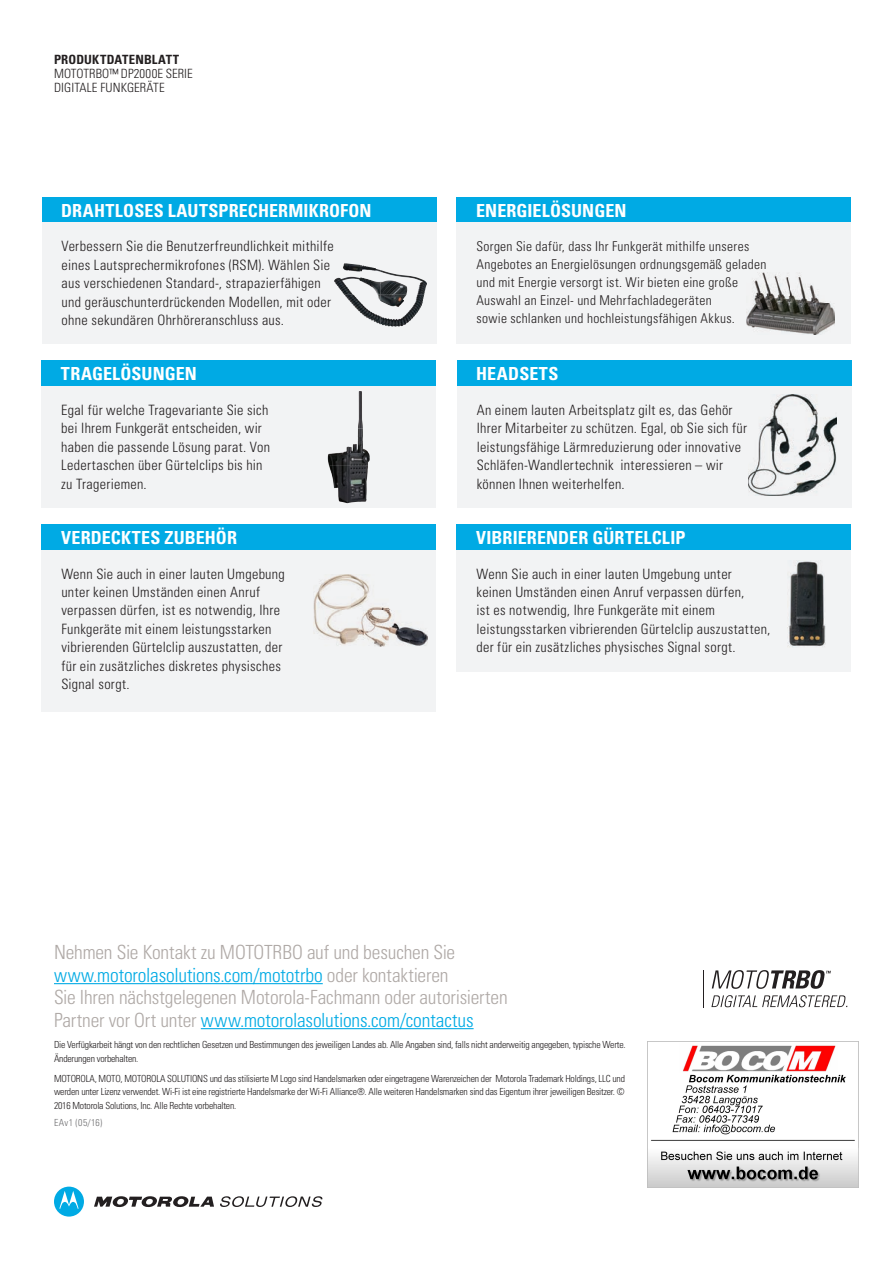
<style>
.page{position:relative;width:893px;height:1263px;background:#fff}
.page>*{position:absolute;margin:0;border:0;box-sizing:border-box;transform-origin:0 0}
.t1{font:300 condensed 19.5px/22.5px "Univers";letter-spacing:-.01em;color:#afa9a6}
.t2{font:700 condensed 18px "Univers";letter-spacing:.005em;color:#fff}
.t3{font:300 condensed 14.25px/18.3px "Univers";letter-spacing:.02em;color:#231f20}
.t4{font:300 condensed 13.5px/18px "Univers";letter-spacing:.025em;color:#231f20}
.t5{font:300 condensed 12.75px/14.2px "Univers";letter-spacing:.01em;color:#231f20}
.t6{font:700 condensed 12.75px "Univers";letter-spacing:.01em;color:#231f20}
.t7{font:300 condensed 9.75px/20px "Univers";letter-spacing:-.02em;color:#231f20}
.t8{font:300 condensed 9.75px "Univers";letter-spacing:.035em;color:#6e6e70}
.s1{color:#00aae4}
</style>
<div class="page">
<div style="left:457px;top:197px;width:394px;height:26px;background:#00aae4"></div>
<div style="left:457px;top:223px;width:394px;height:121px;background:#f2f3f4"></div>
<img style="left:746px;top:272px;width:88px;height:63px">
<div style="left:41px;top:360px;width:395px;height:26px;background:#00aae4"></div>
<div style="left:41px;top:386px;width:395px;height:121px;background:#f2f3f4"></div>
<img style="left:358px;top:391px;width:5px;height:37px">
<img style="left:328px;top:428px;width:42px;height:38px">
<img style="left:329px;top:466px;width:39px;height:37px">
<div style="left:457px;top:524px;width:394px;height:26px;background:#00aae4"></div>
<div style="left:457px;top:550px;width:394px;height:121px;background:#f2f3f4"></div>
<img style="left:787px;top:561px;width:38px;height:86px">
<div style="left:42px;top:197px;width:394px;height:26px;background:#00aae4"></div>
<div style="left:42px;top:223px;width:394px;height:121px;background:#f2f3f4"></div>
<img style="left:343px;top:263px;width:33px;height:9px">
<img style="left:380px;top:270px;width:47px;height:25px">
<img style="left:345px;top:295px;width:35px;height:29px">
<img style="left:382px;top:295px;width:35px;height:25px">
<div style="left:42px;top:524px;width:394px;height:26px;background:#00aae4"></div>
<div style="left:42px;top:550px;width:394px;height:161px;background:#f2f3f4"></div>
<img style="left:313px;top:574px;width:114px;height:73px">
<div style="left:457px;top:360px;width:394px;height:26px;background:#00aae4"></div>
<div style="left:457px;top:386px;width:394px;height:121px;background:#f2f3f4"></div>
<img style="left:748px;top:395px;width:89px;height:101px">
<svg style="left:94px;top:1196px;width:120px;height:12px"></svg>
<svg style="left:54px;top:1186px;width:30px;height:30px"></svg>
<svg style="left:220px;top:1196px;width:102px;height:11px"></svg>
<svg style="left:711px;top:995px;width:136px;height:12px"></svg>
<hr style="left:704px;top:970px;width:1px;height:37px;background:#231f20">
<svg style="left:712px;top:970px;width:119px;height:19px"></svg>
<hr style="left:54px;top:983px;width:269px;height:1px;background:#00aae4">
<hr style="left:201px;top:1028px;width:273px;height:1px;background:#00aae4">
<img style="left:648px;top:1041px;width:210px;height:147px">
<p class="t6" style="left:54px;top:52px;width:127px">PRODUKTDATENBLATT</p>
<p class="t5" style="left:54px;top:66px;width:140px">MOTOTRBO™ DP2000E SERIE<br>DIGITALE FUNKGERÄTE</p>
<p class="t2" style="left:61px;top:199px;width:312px">DRAHTLOSES LAUTSPRECHERMIKROFON</p>
<p class="t3" style="left:62px;top:237px;width:274px">Verbessern Sie die Benutzerfreundlichkeit mithilfe eines Lautsprechermikrofones (RSM). Wählen Sie aus verschiedenen Standard-, strapazierfähigen und geräuschunterdrückenden Modellen, mit oder ohne sekundären Ohrhöreranschluss aus.</p>
<p class="t2" style="left:61px;top:363px;width:137px">TRAGELÖSUNGEN</p>
<p class="t3" style="left:61px;top:401px;width:210px">Egal für welche Tragevariante Sie sich bei Ihrem Funkgerät entscheiden, wir haben die passende Lösung parat. Von Ledertaschen über Gürtelclips bis hin zu Trageriemen.</p>
<p class="t2" style="left:61px;top:526px;width:177px">VERDECKTES ZUBEHÖR</p>
<p class="t3" style="left:61px;top:564px;width:225px">Wenn Sie auch in einer lauten Umgebung unter keinen Umständen einen Anruf verpassen dürfen, ist es notwendig, Ihre Funkgeräte mit einem leistungsstarken vibrierenden Gürtelclip auszustatten, der für ein zusätzliches diskretes physisches Signal sorgt.</p>
<p class="t2" style="left:476px;top:199px;width:152px">ENERGIELÖSUNGEN</p>
<p class="t4" style="left:476px;top:237px;width:292px">Sorgen Sie dafür, dass Ihr Funkgerät mithilfe unseres Angebotes an Energielösungen ordnungsgemäß geladen und mit Energie versorgt ist. Wir bieten eine große Auswahl an Einzel- und Mehrfachladegeräten<br>sowie schlanken und hochleistungsfähigen Akkus.</p>
<p class="t2" style="left:476px;top:363px;width:84px">HEADSETS</p>
<p class="t3" style="left:477px;top:401px;width:272px">An einem lauten Arbeitsplatz gilt es, das Gehör Ihrer Mitarbeiter zu schützen. Egal, ob Sie sich für leistungsfähige Lärmreduzierung oder innovative Schläfen-Wandlertechnik interessieren – wir können Ihnen weiterhelfen.</p>
<p class="t2" style="left:476px;top:526px;width:211px">VIBRIERENDER GÜRTELCLIP</p>
<p class="t3" style="left:476px;top:564px;width:295px">Wenn Sie auch in einer lauten Umgebung unter keinen Umständen einen Anruf verpassen dürfen,<br>ist es notwendig, Ihre Funkgeräte mit einem leistungsstarken vibrierenden Gürtelclip auszustatten, der für ein zusätzliches physisches Signal sorgt.</p>
<p class="t1" style="left:54px;top:941px;width:455px">Nehmen Sie Kontakt zu MOTOTRBO auf und besuchen Sie <span class="s1">www.motorolasolutions.com/mototrbo</span> oder kontaktieren<br>Sie Ihren nächstgelegenen Motorola-Fachmann oder autorisierten Partner vor Ort unter <span class="s1">www.motorolasolutions.com/contactus</span></p>
<p class="t7" style="left:54px;top:1035px;width:573px">Die Verfügkarbeit hängt von den rechtlichen Gesetzen und Bestimmungen des jeweiligen Landes ab. Alle Angaben sind, falls nicht anderweitig angegeben, typische Werte.</p>
<p class="t7" style="left:54px;top:1048px;width:573px">Änderungen vorbehalten.<br>MOTOROLA, MOTO, MOTOROLA SOLUTIONS und das stilisierte M Logo sind Handelsmarken oder eingetragene Warenzeichen der Motorola Trademark Holdings, LLC und</p>
<p class="t7" style="left:54px;top:1085px;width:572px;line-height:13.5px">werden unter Lizenz verwendet. Wi-Fi ist eine registrierte Handelsmarke der Wi-Fi Alliance®. Alle weiteren Handelsmarken sind das Eigentum ihrer jeweiligen Besitzer. ©<br>2016 Motorola Solutions, Inc. Alle Rechte vorbehalten.</p>
<p class="t8" style="left:54px;top:1117px;width:50px">EAv1 (05/16)</p>
</div>
